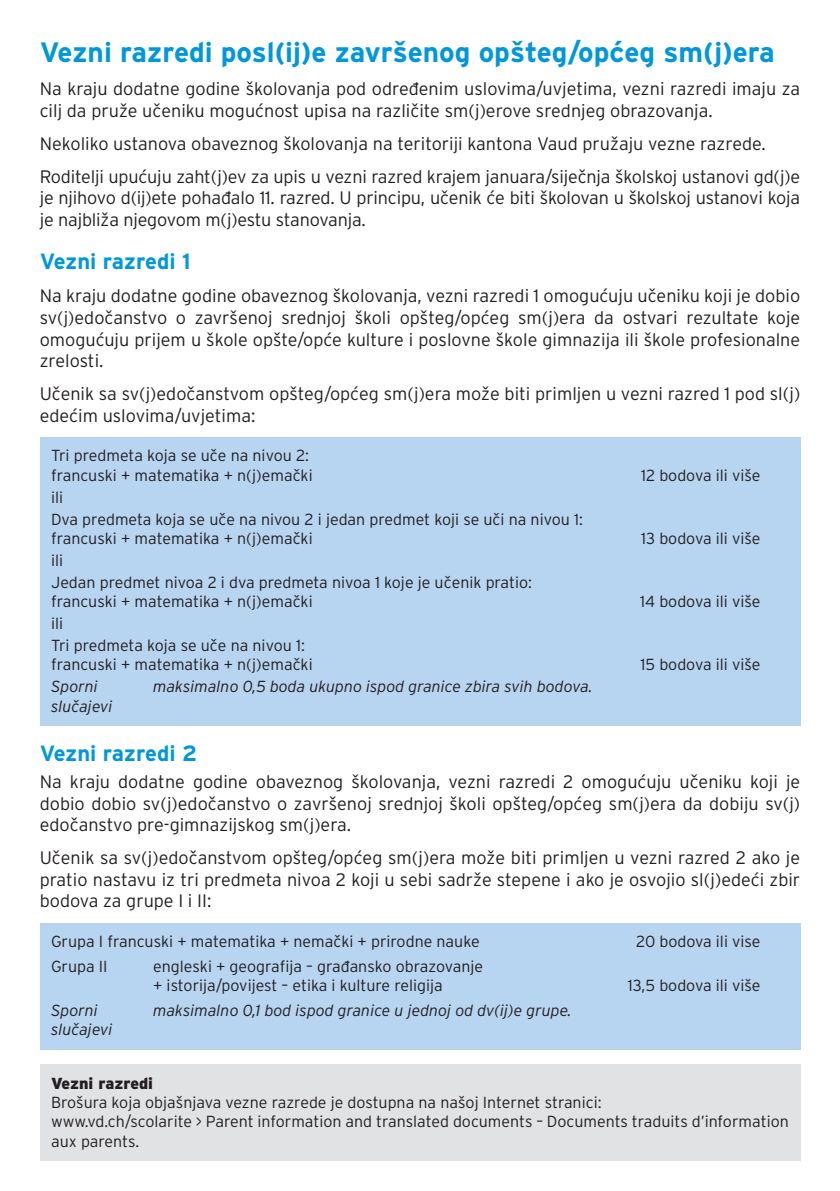
<style>
.page{position:relative;width:840px;height:1191px;background:#fff}
.page>*{position:absolute;margin:0;border:0;box-sizing:border-box;transform-origin:0 0}
._3-titre_1{font:700 28px "Interstate";color:#0097db}
._1-texte{font:700 22px "Interstate";color:#0097db}
._4-titre_2{font:700 22px "Interstate";color:#0097db}
._1-texte-2{font:300 18px/21.6px "Interstate";color:#231f20;text-align:justify}
._1-texte-3{font:300 16px/19.2px "Interstate";color:#231f20}
._1-texte-4{font:italic 300 16px "Interstate";color:#231f20}
._1-texte-5{font:900 16px "Interstate";color:#231f20}
.s1{font-family:"Interstate Bold Serbe";font-weight:400}
.s2{font-family:"Interstate Light Serbe";font-weight:400}
.s3{font-family:"Interstate Light Italic Serbe";font-weight:400;font-style:normal}
</style>
<div class="page">
<div style="left:40px;top:437px;width:759px;height:289px;background:#b7d4f1"></div>
<div style="left:40px;top:922px;width:759px;height:127px;background:#b7d4f1"></div>
<div style="left:40px;top:1064px;width:759px;height:96px;background:#e1e2e4"></div>
<p class="_3-titre_1" style="left:40px;top:37px;width:736px">Vezni razredi posl(ij)e završenog opšteg/op<span class="s1">◊</span>eg sm(j)era</p>
<p class="_1-texte-2" style="left:40px;top:78px;width:761px">Na kraju dodatne godine školovanja pod odre<span class="s2">∞</span>enim uslovima/uvjetima, vezni razredi imaju za cilj da pruže u<span class="s2">÷</span>eniku mogu<span class="s2">◊</span>nost upisa na razli<span class="s2">÷</span>ite sm(j)erove srednjeg obrazovanja.</p>
<p class="_1-texte-2" style="left:40px;top:132px;width:727px">Nekoliko ustanova obaveznog školovanja na teritoriji kantona Vaud pružaju vezne razrede.</p>
<p class="_1-texte-2" style="left:40px;top:165px;width:761px">Roditelji upu<span class="s2">◊</span>uju zaht(j)ev za upis u vezni razred krajem januara/sije<span class="s2">÷</span>nja školskoj ustanovi gd(j)e je njihovo d(ij)ete poha<span class="s2">∞</span>alo 11. razred. U principu, u<span class="s2">÷</span>enik <span class="s2">◊</span>e biti školovan u školskoj ustanovi koja je najbliža njegovom m(j)estu stanovanja.</p>
<p class="_1-texte" style="left:40px;top:249px;width:152px">Vezni razredi 1</p>
<p class="_1-texte-2" style="left:40px;top:285px;width:761px">Na kraju dodatne godine obaveznog školovanja, vezni razredi 1 omogu<span class="s2">◊</span>uju u<span class="s2">÷</span>eniku koji je dobio sv(j)edo<span class="s2">÷</span>anstvo o završenoj srednjoj školi opšteg/op<span class="s2">◊</span>eg sm(j)era da ostvari rezultate koje omogu<span class="s2">◊</span>uju prijem u škole opšte/op<span class="s2">◊</span>e kulture i poslovne škole gimnazija ili škole profesionalne zrelosti.</p>
<p class="_1-texte-2" style="left:40px;top:383px;width:761px">U<span class="s2">÷</span>enik sa sv(j)edo<span class="s2">÷</span>anstvom opšteg/op<span class="s2">◊</span>eg sm(j)era može biti primljen u vezni razred 1 pod sl(j) ede<span class="s2">◊</span>im uslovima/uvjetima:</p>
<p class="_1-texte-3" style="left:51px;top:446px;width:259px">Tri predmeta koja se u<span class="s2">÷</span>e na nivou 2:</p>
<p class="_1-texte-3" style="left:51px;top:465px;width:263px">francuski + matematika + n(j)ema<span class="s2">÷</span>ki</p>
<p class="_1-texte-3" style="left:640px;top:465px;width:121px">12 bodova ili više</p>
<p class="_1-texte-3" style="left:51px;top:487px;width:14px">ili</p>
<p class="_1-texte-3" style="left:51px;top:509px;width:533px">Dva predmeta koja se u<span class="s2">÷</span>e na nivou 2 i jedan predmet koji se u<span class="s2">÷</span>i na nivou 1:</p>
<p class="_1-texte-3" style="left:51px;top:528px;width:263px">francuski + matematika + n(j)ema<span class="s2">÷</span>ki</p>
<p class="_1-texte-3" style="left:640px;top:528px;width:121px">13 bodova ili više</p>
<p class="_1-texte-3" style="left:51px;top:550px;width:14px">ili</p>
<p class="_1-texte-3" style="left:51px;top:572px;width:482px">Jedan predmet nivoa 2 i dva predmeta nivoa 1 koje je u<span class="s2">÷</span>enik pratio:</p>
<p class="_1-texte-3" style="left:51px;top:592px;width:263px">francuski + matematika + n(j)ema<span class="s2">÷</span>ki</p>
<p class="_1-texte-3" style="left:639px;top:592px;width:122px">14 bodova ili više</p>
<p class="_1-texte-3" style="left:51px;top:614px;width:14px">ili</p>
<p class="_1-texte-3" style="left:51px;top:636px;width:255px">Tri predmeta koja se u<span class="s2">÷</span>e na nivou 1:</p>
<p class="_1-texte-3" style="left:51px;top:655px;width:263px">francuski + matematika + n(j)ema<span class="s2">÷</span>ki</p>
<p class="_1-texte-3" style="left:640px;top:655px;width:121px">15 bodova ili više</p>
<p class="_1-texte-4" style="left:51px;top:678px;width:48px">Sporni</p>
<p class="_1-texte-4" style="left:153px;top:678px;width:441px">maksimalno 0,5 boda ukupno ispod granice zbira svih bodova.</p>
<p class="_1-texte-4" style="left:51px;top:697px;width:63px">slu<span class="s3">÷</span>ajevi</p>
<p class="_4-titre_2" style="left:40px;top:740px;width:159px">Vezni razredi 2</p>
<p class="_1-texte-2" style="left:40px;top:770px;width:761px">Na kraju dodatne godine obaveznog školovanja, vezni razredi 2 omogu<span class="s2">◊</span>uju u<span class="s2">÷</span>eniku koji je dobio dobio sv(j)edo<span class="s2">÷</span>anstvo o završenoj srednjoj školi opšteg/op<span class="s2">◊</span>eg sm(j)era da dobiju sv(j) edo<span class="s2">÷</span>anstvo pre-gimnazijskog sm(j)era.</p>
<p class="_1-texte-2" style="left:40px;top:847px;width:761px">U<span class="s2">÷</span>enik sa sv(j)edo<span class="s2">÷</span>anstvom opšteg/op<span class="s2">◊</span>eg sm(j)era može biti primljen u vezni razred 2 ako je pratio nastavu iz tri predmeta nivoa 2 koji u sebi sadrže stepene i ako je osvojio sl(j)ede<span class="s2">◊</span>i zbir bodova za grupe I i II:</p>
<p class="_1-texte-3" style="left:51px;top:931px;width:430px">Grupa I francuski + matematika + nema<span class="s2">÷</span>ki + prirodne nauke</p>
<p class="_1-texte-3" style="left:636px;top:931px;width:126px">20 bodova ili vise</p>
<p class="_1-texte-3" style="left:51px;top:956px;width:58px">Grupa II</p>
<p class="_1-texte-3" style="left:153px;top:956px;width:331px">engleski + geografija – gra<span class="s2">∞</span>ansko obrazovanje</p>
<p class="_1-texte-3" style="left:153px;top:975px;width:291px">+ istorija/povijest – etika i kulture religija</p>
<p class="_1-texte-3" style="left:627px;top:975px;width:134px">13,5 bodova ili više</p>
<p class="_1-texte-4" style="left:51px;top:1001px;width:48px">Sporni</p>
<p class="_1-texte-4" style="left:153px;top:1001px;width:420px">maksimalno 0,1 bod ispod granice u jednoj od dv(ij)e grupe.</p>
<p class="_1-texte-4" style="left:51px;top:1020px;width:63px">slu<span class="s3">÷</span>ajevi</p>
<p class="_1-texte-5" style="left:51px;top:1074px;width:103px">Vezni razredi</p>
<p class="_1-texte-3" style="left:51px;top:1092px;width:551px">Brošura koja objašnjava vezne razrede je dostupna na našoj Internet stranici:</p>
<p class="_1-texte-3" style="left:51px;top:1112px;width:738px">www.vd.ch/scolarite &gt; Parent information and translated documents – Documents traduits d’information aux parents.</p>
</div>
